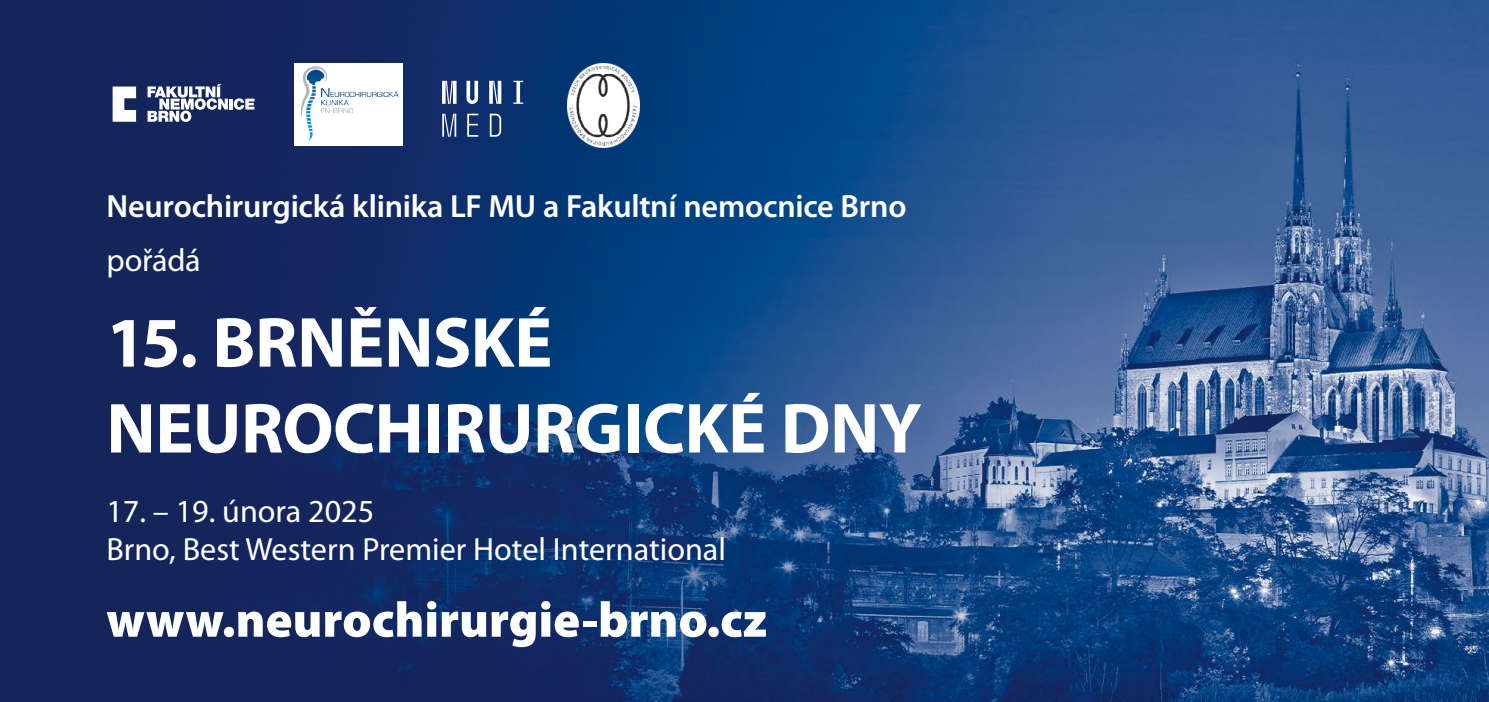
<style>
.page{position:relative;width:1489px;height:702px;background:#fff}
.page>*{position:absolute;margin:0;border:0;box-sizing:border-box;transform-origin:0 0}
.t1{font:700 71.5px/85.8px "Myriad Pro";letter-spacing:-.01em;color:#fff}
.t2{font:900 50px "Myriad Pro";color:#fff}
.t3{font:32.25px/38.5px "Myriad Pro";color:#fff}
.t4{font:600 32.25px "Myriad Pro";letter-spacing:-.01em;color:#fff}
</style>
<div class="page">
<img style="left:0;top:0;width:1488px;height:702px">
<svg style="left:442px;top:81px;width:14px;height:23px"></svg>
<svg style="left:466px;top:81px;width:12px;height:23px"></svg>
<svg style="left:489px;top:81px;width:12px;height:23px"></svg>
<svg style="left:513px;top:81px;width:10px;height:23px"></svg>
<svg style="left:442px;top:114px;width:14px;height:23px"></svg>
<svg style="left:467px;top:114px;width:11px;height:23px"></svg>
<svg style="left:490px;top:114px;width:11px;height:23px"></svg>
<hr style="left:229px;top:99px;width:4px;height:10px;background:#fff">
<svg style="left:234px;top:98px;width:20px;height:12px"></svg>
<svg style="left:147px;top:84px;width:81px;height:38px"></svg>
<svg style="left:113px;top:86px;width:23px;height:36px"></svg>
<img style="left:567px;top:64px;width:72px;height:84px">
<div style="left:294px;top:64px;width:109px;height:82px;background:#fff"></div>
<img style="left:300px;top:67px;width:99px;height:74px">
<p class="t4" style="left:106px;top:185px;width:801px">Neurochirurgická klinika LF MU a Fakultní nemocnice Brno</p>
<p class="t3" style="left:106px;top:240px;width:96px">pořádá</p>
<h1 class="t1" style="left:106px;top:297px;width:816px">15. BRNĚNSKÉ<br>NEUROCHIRURGICKÉ DNY</h1>
<p class="t3" style="left:106px;top:491px;width:621px">17. – 19. února 2025<br>Brno, Best Western Premier Hotel International</p>
<h2 class="t2" style="left:106px;top:586px;width:662px">www.neurochirurgie-brno.cz</h2>
</div>
